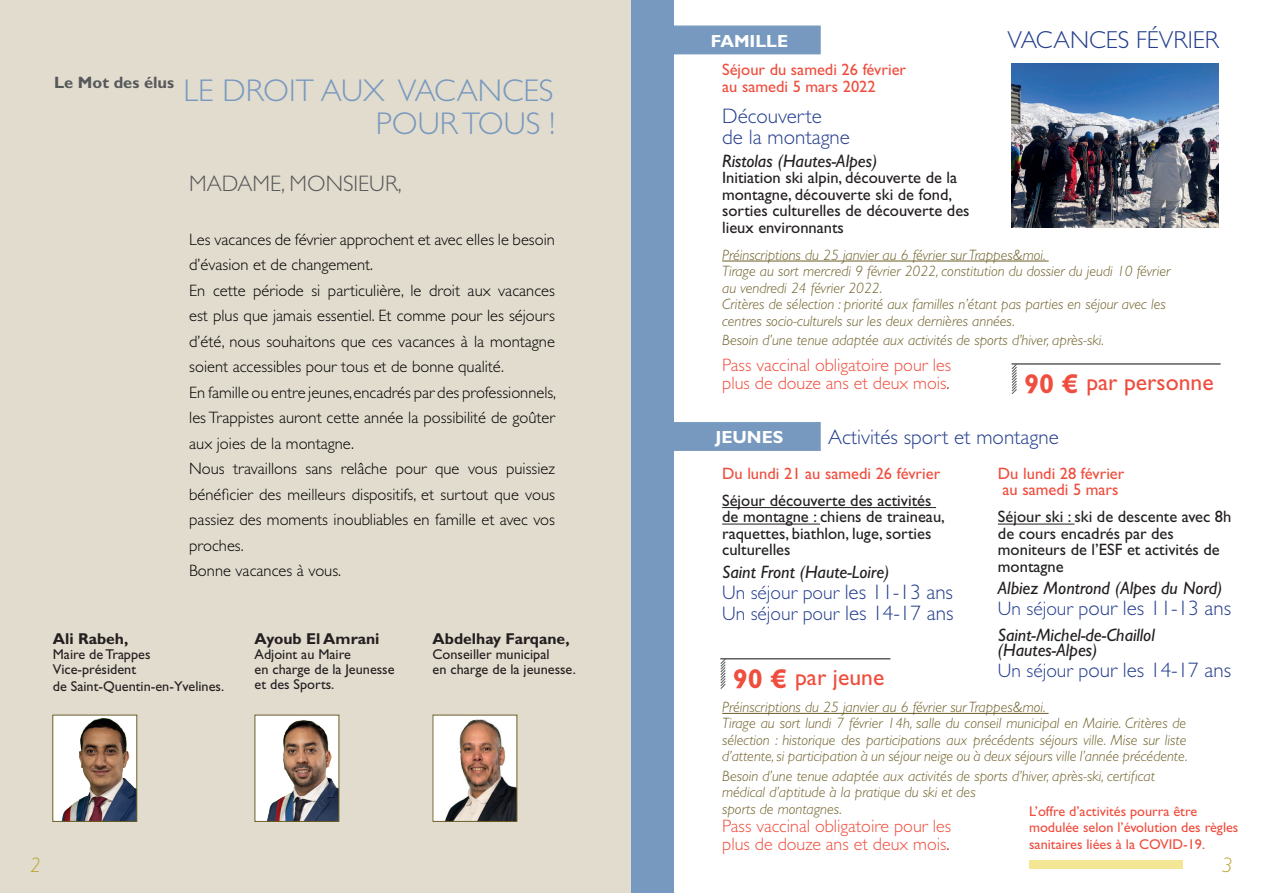
<style>
.page{position:relative;width:1263px;height:893px;background:#fff}
.page>*{position:absolute;margin:0;border:0;box-sizing:border-box;transform-origin:0 0}
.t1{font:300 31.5px/32.2px "Gill Sans Std";color:#7899bf;text-align:right}
.t2{font:300 24.6px "Gill Sans Std";color:#253f8e}
.t3{font:23.55px "Gill Sans Std";color:#ef4d3d}
.t4{font:300 22.5px "Gill Sans Std";color:#57585a}
.t5{font:300 21px/21px "Gill Sans Std";color:#253f8e}
.t6{font:italic 300 21px "Gill Sans Std";color:#bba532}
.t7{font:300 19.5px/21px "Gill Sans Std";color:#253f8e}
.t8{font:italic 18px/15px "Gill Sans Std";color:#231f20}
.t9{font:300 18px/18px "Gill Sans Std";color:#ef4d3d}
.t10{font:700 17.55px "Gill Sans Std";color:#fff}
.t11{font:300 16.5px/25.5px "Gill Sans Std";color:#000}
.t12{font:16.5px/16.5px "Gill Sans Std";color:#231f20}
.t13{font:16.5px/16.5px "Gill Sans Std";color:#ef4d3d}
.t14{font:700 15.75px "Gill Sans Std";color:#231f20}
.t15{font:italic 300 15px/16.5px "Gill Sans Std";color:#6c5e26}
.t16{font:14.25px/15px "Gill Sans Std";color:#231f20}
.t17{font:14.25px/16.5px "Gill Sans Std";color:#ef4d3d}
.s1{color:#a11d23}
.s2{font-weight:700;font-size:27.15px}
.s3{font-size:21px}
.s4{font-size:19.5px}
</style>
<div class="page">
<div style="left:672px;top:26px;width:149px;height:28px;background:#7899bf"></div>
<div style="left:672px;top:422px;width:149px;height:29px;background:#7899bf"></div>
<div style="left:0;top:0;width:631px;height:893px;background:#e2dcce"></div>
<hr style="left:722px;top:261px;width:326px;height:1px;background:#6c5e26">
<hr style="left:722px;top:713px;width:326px;height:1px;background:#6c5e26">
<img style="left:1011px;top:64px;width:208px;height:163px">
<hr style="left:998px;top:524px;width:76px;height:1px;background:#231f20">
<hr style="left:722px;top:507px;width:214px;height:1px;background:#231f20">
<hr style="left:722px;top:524px;width:98px;height:1px;background:#231f20">
<div style="left:1029px;top:860px;width:153px;height:8px;background:#f3e795"></div>
<div style="left:631px;top:0;width:43px;height:893px;background:#7899bf"></div>
<svg style="left:1011px;top:365px;width:6px;height:29px"></svg>
<hr style="left:1011px;top:363px;width:210px;height:2px;background:#57585a">
<svg style="left:720px;top:659px;width:7px;height:30px"></svg>
<hr style="left:720px;top:658px;width:170px;height:1px;background:#57585a">
<img style="left:54px;top:717px;width:81px;height:103px">
<div style="left:52px;top:715px;width:85px;height:107px;border:1px solid #6c5e26"></div>
<img style="left:257px;top:717px;width:80px;height:103px">
<div style="left:255px;top:715px;width:84px;height:107px;border:1px solid #6c5e26"></div>
<img style="left:434px;top:717px;width:81px;height:103px">
<div style="left:432px;top:715px;width:85px;height:107px;border:1px solid #6c5e26"></div>
<h1 class="t1" style="left:54px;top:75px;width:502px"><sup>Le</sup> <sup>Mot</sup> <sup>des</sup> <sup>élus</sup> LE DROIT AUX VACANCES<br>POUR TOUS !</h1>
<h3 class="t4" style="left:189px;top:171px;width:214px">MADAME, MONSIEUR,</h3>
<p class="t11" style="left:189px;top:227px;width:368px">Les vacances de février approchent et avec elles le besoin d’évasion et de changement.<br>En cette période si particulière, le droit aux vacances est plus que jamais essentiel. Et comme pour les séjours d’été, nous souhaitons que ces vacances à la montagne soient accessibles pour tous et de bonne qualité.<br>En famille ou entre jeunes, encadrés par des professionnels, les Trappistes auront cette année la possibilité de goûter aux joies de la montagne.<br>Nous travaillons sans relâche pour que vous puissiez bénéficier des meilleurs dispositifs, et surtout que vous passiez des moments inoubliables en famille et avec vos proches.<br>Bonne vacances à vous.</p>
<p class="t14" style="left:53px;top:630px;width:77px">Ali Rabeh,</p>
<p class="t16" style="left:53px;top:647px;width:99px">Maire de Trappes<br>Vice-président</p>
<p class="t16" style="left:53px;top:679px;width:173px">de Saint-Quentin-en-Yvelines.</p>
<p class="t14" style="left:255px;top:630px;width:126px">Ayoub El Amrani</p>
<p class="t16" style="left:255px;top:647px;width:142px">Adjoint au Maire<br>en charge de la Jeunesse et des Sports.</p>
<p class="t14" style="left:432px;top:630px;width:139px">Abdelhay Farqane,</p>
<p class="t16" style="left:432px;top:647px;width:145px">Conseiller municipal<br>en charge de la jeunesse.</p>
<p class="t10" style="left:711px;top:31px;width:79px">FAMILLE</p>
<h2 class="t2" style="left:1007px;top:26px;width:213px">VACANCES FÉVRIER</h2>
<p class="t13" style="left:722px;top:61px;width:185px">Séjour du samedi 26 février au samedi 5 mars 2022</p>
<h3 class="t5" style="left:722px;top:106px;width:129px">Découverte<br>de la montagne</h3>
<p class="t8" style="left:722px;top:153px;width:157px">Ristolas (Hautes-Alpes)</p>
<p class="t12" style="left:722px;top:169px;width:249px">Initiation ski alpin, découverte de la montagne, découverte ski de fond, sorties culturelles de découverte des lieux environnants</p>
<p class="t15" style="left:722px;top:246px;width:449px">Préinscriptions du 25 janvier au 6 février sur Trappes&amp;moi.<br>Tirage au sort mercredi 9 février 2022, constitution du dossier du jeudi 10 février au vendredi 24 février 2022.<br>Critères de sélection : priorité aux familles n’étant pas parties en séjour avec les centres socio-culturels sur les deux dernières années.</p>
<p class="t15" style="left:722px;top:332px;width:383px">Besoin d’une tenue adaptée aux activités de sports d’hiver, après-ski.</p>
<p class="t9" style="left:722px;top:356px;width:231px">Pass vaccinal obligatoire pour les plus de douze ans et deux mois<span class="s1">.</span></p>
<h3 class="t3" style="left:1024px;top:369px;width:191px"><span class="s2">90 €</span> par personne</h3>
<h3 class="t5" style="left:828px;top:427px;width:232px">Activités sport et montagne</h3>
<p class="t13" style="left:722px;top:465px;width:220px">Du lundi 21 au samedi 26 février</p>
<p class="t12" style="left:722px;top:492px;width:224px">Séjour découverte des activités de montagne : chiens de traineau, raquettes, biathlon, luge, sorties culturelles</p>
<p class="t8" style="left:722px;top:564px;width:169px">Saint Front (Haute-Loire)</p>
<h3 class="t7" style="left:722px;top:582px;width:233px">Un séjour pour <span class="s3">les 11-13 ans<br></span>Un séjour pour <span class="s3">les 14-17 ans</span></h3>
<p class="t10" style="left:715px;top:427px;width:69px">JEUNES</p>
<p class="t13" style="left:998px;top:465px;width:128px">Du lundi 28 février au samedi 5 mars</p>
<p class="t12" style="left:998px;top:509px;width:235px">Séjour ski : ski de descente avec 8h de cours encadrés par des moniteurs de l’ESF et activités de montagne</p>
<p class="t8" style="left:998px;top:581px;width:226px">Albiez Montrond (Alpes du Nord)</p>
<h3 class="t5" style="left:998px;top:598px;width:235px"><span class="s4">Un séjour p</span>our les 11-13 ans</h3>
<p class="t8" style="left:998px;top:627px;width:158px">Saint-Michel-de-Chaillol (Hautes-Alpes)</p>
<h3 class="t5" style="left:998px;top:660px;width:235px"><span class="s4">Un séjour p</span>our les 14-17 ans</h3>
<h3 class="t3" style="left:733px;top:664px;width:153px"><span class="s2">90 €</span> par jeune</h3>
<p class="t15" style="left:722px;top:699px;width:467px">Préinscriptions du 25 janvier au 6 février sur Trappes&amp;moi.<br>Tirage au sort lundi 7 février 14h, salle du conseil municipal en Mairie. Critères de sélection : historique des participations aux précédents séjours ville. Mise sur liste d’attente, si participation à un séjour neige ou à deux séjours ville l’année précédente.</p>
<p class="t15" style="left:722px;top:768px;width:434px">Besoin d’une tenue adaptée aux activités de sports d’hiver, après-ski, certificat médical d’aptitude à la pratique du ski et des<br>sports de montagnes.</p>
<p class="t9" style="left:722px;top:817px;width:231px">Pass vaccinal obligatoire pour les plus de douze ans et deux mois<span class="s1">.</span></p>
<p class="t17" style="left:1029px;top:803px;width:211px">L’offre d’activités pourra être modulée selon l’évolution des règles sanitaires liées à la COVID-19.</p>
<h3 class="t6" style="left:30px;top:853px;width:12px">2</h3>
<h3 class="t6" style="left:1221px;top:853px;width:12px">3</h3>
</div>
